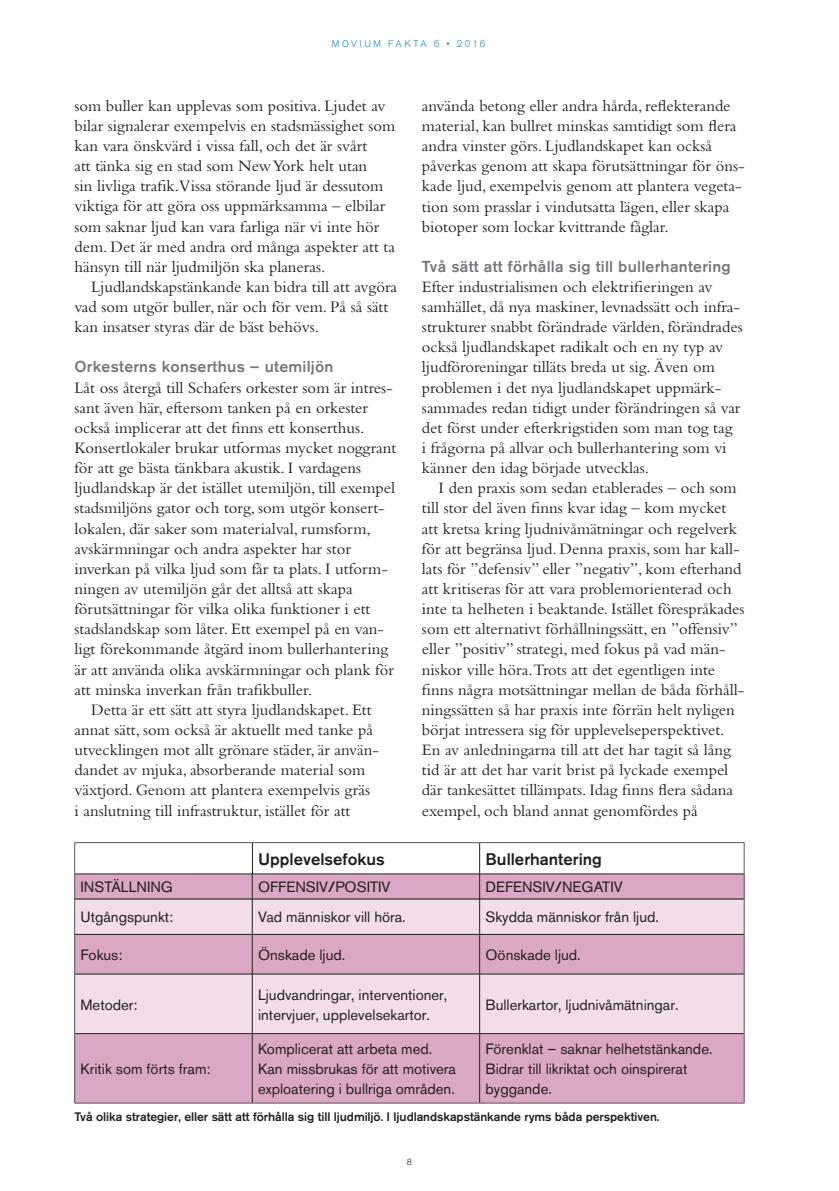
<style>
.page{position:relative;width:839px;height:1191px;background:#fff}
.page>*{position:absolute;margin:0;border:0;box-sizing:border-box;transform-origin:0 0}
.t1{font:16.62px/20.1px "Bembo";color:#231f20}
.t2{font:500 16.62px "Akzidenz Grotesk BQ";color:#231f20}
.t3{font:500 15.75px "Akzidenz Grotesk BQ";letter-spacing:.015em;color:#76787b}
.t4{font:14.88px/20.1px "Akzidenz Grotesk BQ";color:#231f20}
.t5{font:500 12.25px "Akzidenz Grotesk BQ";letter-spacing:-.005em;color:#231f20}
.t6{font:300 9.62px "Akzidenz Grotesk BQ";letter-spacing:.26em;color:#1b88c8}
.t7{font:300 8.75px "Akzidenz Grotesk BQ";color:#231f20}
.s1{font-weight:500}
</style>
<div class="page">
<div style="left:74px;top:874px;width:670px;height:229px;background:#f1dee9"></div>
<div style="left:75px;top:874px;width:669px;height:25px;background:#daa8c4"></div>
<div style="left:74px;top:934px;width:670px;height:39px;background:#daa8c4"></div>
<div style="left:74px;top:1034px;width:670px;height:69px;background:#daa8c4"></div>
<hr style="left:479px;top:843px;width:1px;height:30px;background:#231f20">
<hr style="left:75px;top:873px;width:177px;height:1px;background:#231f20">
<hr style="left:252px;top:873px;width:227px;height:1px;background:#231f20">
<svg style="left:252px;top:874px;width:1px;height:24px"></svg>
<hr style="left:479px;top:873px;width:264px;height:1px;background:#231f20">
<svg style="left:479px;top:874px;width:1px;height:24px"></svg>
<hr style="left:75px;top:898px;width:177px;height:1px;background:#231f20">
<hr style="left:252px;top:898px;width:227px;height:1px;background:#231f20">
<hr style="left:252px;top:899px;width:1px;height:35px;background:#231f20">
<hr style="left:479px;top:898px;width:264px;height:1px;background:#231f20">
<hr style="left:479px;top:899px;width:1px;height:35px;background:#231f20">
<hr style="left:75px;top:934px;width:177px;height:1px;background:#231f20">
<hr style="left:252px;top:934px;width:227px;height:1px;background:#231f20">
<hr style="left:252px;top:934px;width:1px;height:40px;background:#231f20">
<hr style="left:479px;top:934px;width:264px;height:1px;background:#231f20">
<hr style="left:479px;top:934px;width:1px;height:40px;background:#231f20">
<hr style="left:75px;top:973px;width:177px;height:1px;background:#231f20">
<hr style="left:252px;top:973px;width:227px;height:1px;background:#231f20">
<hr style="left:252px;top:974px;width:1px;height:59px;background:#231f20">
<hr style="left:479px;top:973px;width:264px;height:1px;background:#231f20">
<hr style="left:479px;top:974px;width:1px;height:59px;background:#231f20">
<hr style="left:75px;top:1033px;width:177px;height:1px;background:#231f20">
<hr style="left:252px;top:1033px;width:227px;height:1px;background:#231f20">
<hr style="left:252px;top:1033px;width:1px;height:69px;background:#231f20">
<hr style="left:479px;top:1033px;width:264px;height:1px;background:#231f20">
<hr style="left:479px;top:1033px;width:1px;height:69px;background:#231f20">
<svg style="left:74px;top:874px;width:1px;height:25px"></svg>
<svg style="left:743px;top:874px;width:1px;height:25px"></svg>
<hr style="left:74px;top:899px;width:1px;height:35px;background:#57585a">
<hr style="left:743px;top:899px;width:1px;height:35px;background:#57585a">
<hr style="left:74px;top:934px;width:1px;height:40px;background:#57585a">
<hr style="left:743px;top:934px;width:1px;height:40px;background:#57585a">
<hr style="left:74px;top:974px;width:1px;height:59px;background:#57585a">
<hr style="left:743px;top:974px;width:1px;height:59px;background:#57585a">
<hr style="left:74px;top:1033px;width:1px;height:69px;background:#57585a">
<hr style="left:743px;top:1033px;width:1px;height:69px;background:#57585a">
<hr style="left:74px;top:1102px;width:178px;height:1px;background:#57585a">
<hr style="left:252px;top:1102px;width:227px;height:1px;background:#57585a">
<hr style="left:479px;top:1102px;width:265px;height:1px;background:#57585a">
<hr style="left:74px;top:842px;width:178px;height:1px;background:#57585a">
<hr style="left:74px;top:843px;width:1px;height:31px;background:#57585a">
<hr style="left:252px;top:842px;width:227px;height:1px;background:#57585a">
<hr style="left:479px;top:842px;width:265px;height:1px;background:#57585a">
<hr style="left:743px;top:843px;width:1px;height:31px;background:#57585a">
<hr style="left:252px;top:843px;width:1px;height:31px;background:#231f20">
<p class="t6" style="left:332px;top:38px;width:155px">MOVIUM FAKTA 6 • 2016</p>
<p class="t1" style="left:74px;top:95px;width:322px">som buller kan upplevas som positiva. Ljudet av bilar signalerar exempelvis en stadsmässighet som kan vara önskvärd i vissa fall, och det är svårt<br>att tänka sig en stad som New York helt utan<br>sin livliga trafik.Vissa störande ljud är dessutom viktiga för att göra oss uppmärksamma – elbilar som saknar ljud kan vara farliga när vi inte hör dem. Det är med andra ord många aspekter att ta hänsyn till när ljudmiljön ska planeras.</p>
<p class="t1" style="left:74px;top:276px;width:324px;text-indent:17px">Ljudlandskapstänkande kan bidra till att avgöra vad som utgör buller, när och för vem. På så sätt kan insatser styras där de bäst behövs.</p>
<p class="t3" style="left:74px;top:357px;width:260px">Orkesterns konserthus – utemiljön</p>
<p class="t1" style="left:74px;top:377px;width:323px">Låt oss återgå till Schafers orkester som är intres&shy;sant även här, eftersom tanken på en orkester också implicerar att det finns ett konserthus.<br>Konsertlokaler brukar utformas mycket noggrant för att ge bästa tänkbara akustik. I vardagens ljudlandskap är det istället utemiljön, till exempel stadsmiljöns gator och torg, som utgör konsert&shy;lokalen, där saker som materialval, rumsform, avskärmningar och andra aspekter har stor inverkan på vilka ljud som får ta plats. I utform&shy;ningen av utemiljön går det alltså att skapa förutsättningar för vilka olika funktioner i ett stadslandskap som låter. Ett exempel på en van&shy;ligt förekommande åtgärd inom bullerhantering är att använda olika avskärmningar och plank för att minska inverkan från trafikbuller.</p>
<p class="t1" style="left:74px;top:699px;width:306px;text-indent:17px">Detta är ett sätt att styra ljudlandskapet. Ett annat sätt, som också är aktuellt med tanke på utvecklingen mot allt grönare städer, är använ&shy;dandet av mjuka, absorberande material som växtjord. Genom att plantera exempelvis gräs<br>i anslutning till infrastruktur, istället för att</p>
<p class="t1" style="left:422px;top:95px;width:324px">använda betong eller andra hårda, reflekterande material, kan bullret minskas samtidigt som flera andra vinster görs. Ljudlandskapet kan också påverkas genom att skapa förutsättningar för öns&shy;kade ljud, exempelvis genom att plantera vegeta&shy;tion som prasslar i vindutsatta lägen, eller skapa biotoper som lockar kvittrande fåglar.</p>
<p class="t3" style="left:422px;top:256px;width:310px">Två sätt att förhålla sig till bullerhantering</p>
<p class="t1" style="left:422px;top:276px;width:322px">Efter industrialismen och elektrifieringen av samhället, då nya maskiner, levnadssätt och infra&shy;strukturer snabbt förändrade världen, förändrades också ljudlandskapet radikalt och en ny typ av ljudföroreningar tilläts breda ut sig. Även om problemen i det nya ljudlandskapet uppmärk&shy;sammades redan tidigt under förändringen så var det först under efterkrigstiden som man tog tag<br>i frågorna på allvar och bullerhantering som vi känner den idag började utvecklas.</p>
<p class="t1" style="left:422px;top:478px;width:324px;text-indent:17px">I den praxis som sedan etablerades – och som till stor del även finns kvar idag – kom mycket att kretsa kring ljudnivåmätningar och regelverk för att begränsa ljud. Denna praxis, som har kal - lats för ”defensiv” eller ”negativ”, kom efterhand att kritiseras för att vara problemorienterad och inte ta helheten i beaktande. Istället förespråkades som ett alternativt förhållningssätt, en ”offensiv” eller ”positiv” strategi, med fokus på vad män&shy;niskor ville höra.Trots att det egentligen inte finns några motsättningar mellan de båda förhåll&shy;ningssätten så har praxis inte förrän helt nyligen börjat intressera sig för upplevelseperspektivet.<br>En av anledningarna till att det har tagit så lång tid är att det har varit brist på lyckade exempel där tankesättet tillämpats. Idag finns flera sådana exempel, och bland annat genomfördes på</p>
<p class="t2" style="left:258px;top:848px;width:128px">Upplevelsefokus</p>
<p class="t2" style="left:485px;top:848px;width:118px">Bullerhantering</p>
<p class="t4" style="left:80px;top:876px;width:94px">INSTÄLLNING</p>
<p class="t4" style="left:258px;top:877px;width:134px">OFFENSIV<span class="s1">/</span>POSITIV</p>
<p class="t4" style="left:485px;top:877px;width:139px">DEFENSIV<span class="s1">/</span>NEGATIV</p>
<p class="t4" style="left:80px;top:907px;width:94px">Utgångspunkt:</p>
<p class="t4" style="left:258px;top:907px;width:149px">Vad människor vill höra.</p>
<p class="t4" style="left:485px;top:907px;width:175px">Skydda människor från ljud.</p>
<p class="t4" style="left:80px;top:944px;width:43px">Fokus:</p>
<p class="t4" style="left:258px;top:944px;width:89px">Önskade ljud.</p>
<p class="t4" style="left:485px;top:944px;width:97px">Oönskade ljud.</p>
<p class="t4" style="left:80px;top:994px;width:59px">Metoder:</p>
<p class="t4" style="left:258px;top:984px;width:191px">Ljudvandringar, interventioner, intervjuer, upplevelsekartor.</p>
<p class="t4" style="left:485px;top:994px;width:194px">Bullerkartor, ljudnivåmätningar.</p>
<p class="t4" style="left:80px;top:1058px;width:131px">Kritik som förts fram:</p>
<p class="t4" style="left:258px;top:1038px;width:199px">Komplicerat att arbeta med.<br>Kan missbrukas för att motivera exploatering i bullriga områden.</p>
<p class="t4" style="left:485px;top:1038px;width:228px">Förenklat – saknar helhetstänkande.<br>Bidrar till likriktat och oinspirerat byggande.</p>
<p class="t5" style="left:74px;top:1109px;width:586px">Två olika strategier, eller sätt att förhålla sig till ljudmiljö. I ljudlandskapstänkande ryms båda perspektiven.</p>
<p class="t7" style="left:407px;top:1156px;width:7px">8</p>
</div>
